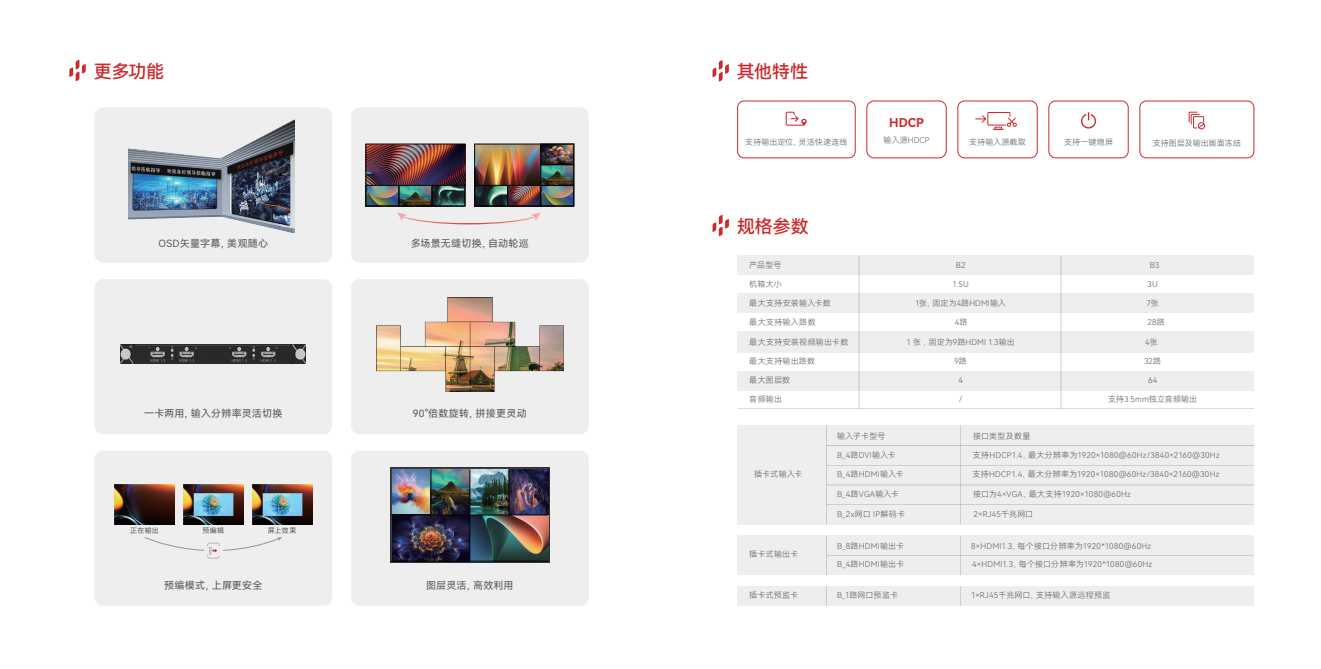
<style>
.page{position:relative;width:1321px;height:669px;background:#fff}
.page>*{position:absolute;margin:0;border:0;box-sizing:border-box;transform-origin:0 0}
.t1{font:18px "Harmony OS Sans SC Medium";letter-spacing:-.01em;color:#cd282b}
.t2{font:12.2px "Harmony OS Sans SC Bold";color:#cd282b}
.t3{font:10px "Harmony OS Sans SC";letter-spacing:.02em;color:#57585a}
.t4{font:8px "Harmony OS Sans SC Light";letter-spacing:.03em;color:#57585a}
.t5{font:8px "Harmony OS Sans SC Light";letter-spacing:.01em;color:#57585a}
.t6{font:8px "Harmony OS Sans SC Light";letter-spacing:.005em;color:#57585a}
.t7{font:8px "Harmony OS Sans SC Light";color:#57585a}
.t8{font:8px "Harmony OS Sans SC Light";letter-spacing:.05em;color:#57585a}
.t9{font:7px "Harmony OS Sans SC Light";letter-spacing:.04em;color:#231f20}
</style>
<div class="page">
<div style="left:95px;top:108px;width:237px;height:155px;background:#eeeeef;border-radius:9px"></div>
<img style="left:128px;top:120px;width:166px;height:113px">
<svg style="left:713px;top:215px;width:16px;height:21px"></svg>
<div style="left:738px;top:535px;width:516px;height:40px;background:#eeeeef"></div>
<hr style="left:826px;top:555px;width:428px;height:1px;background:#57585a">
<hr style="left:826px;top:535px;width:1px;height:40px;background:#57585a">
<hr style="left:961px;top:535px;width:1px;height:40px;background:#57585a">
<div style="left:738px;top:586px;width:516px;height:20px;background:#eeeeef"></div>
<svg style="left:826px;top:586px;width:1px;height:20px"></svg>
<div style="left:738px;top:425px;width:516px;height:100px;background:#eeeeef"></div>
<hr style="left:826px;top:445px;width:428px;height:1px;background:#57585a">
<hr style="left:826px;top:465px;width:428px;height:1px;background:#57585a">
<hr style="left:826px;top:485px;width:428px;height:1px;background:#57585a">
<hr style="left:826px;top:505px;width:428px;height:1px;background:#57585a">
<hr style="left:826px;top:425px;width:1px;height:100px;background:#57585a">
<hr style="left:961px;top:425px;width:1px;height:100px;background:#57585a">
<svg style="left:713px;top:60px;width:16px;height:22px"></svg>
<svg style="left:69px;top:60px;width:17px;height:21px"></svg>
<div style="left:738px;top:255px;width:516px;height:20px;background:#eeeeef"></div>
<div style="left:738px;top:293px;width:516px;height:20px;background:#eeeeef"></div>
<div style="left:738px;top:371px;width:516px;height:20px;background:#eeeeef"></div>
<div style="left:738px;top:331px;width:516px;height:22px;background:#eeeeef"></div>
<hr style="left:859px;top:255px;width:1px;height:154px;background:#57585a">
<hr style="left:1061px;top:255px;width:1px;height:154px;background:#57585a">
<hr style="left:738px;top:409px;width:516px;height:1px;background:#57585a">
<div style="left:351px;top:108px;width:238px;height:155px;background:#eeeeef;border-radius:9px"></div>
<div style="left:95px;top:279px;width:237px;height:155px;background:#eeeeef;border-radius:9px"></div>
<div style="left:351px;top:279px;width:238px;height:155px;background:#eeeeef;border-radius:9px"></div>
<div style="left:95px;top:451px;width:237px;height:155px;background:#eeeeef;border-radius:9px"></div>
<div style="left:351px;top:451px;width:238px;height:155px;background:#eeeeef;border-radius:9px"></div>
<img style="left:390px;top:468px;width:160px;height:94px">
<img style="left:392px;top:516px;width:156px;height:45px">
<img style="left:392px;top:469px;width:39px;height:46px">
<img style="left:432px;top:469px;width:116px;height:46px">
<img style="left:121px;top:345px;width:185px;height:19px">
<img style="left:183px;top:485px;width:60px;height:39px">
<img style="left:252px;top:485px;width:60px;height:39px">
<img style="left:115px;top:485px;width:60px;height:39px">
<svg style="left:144px;top:537px;width:138px;height:22px"></svg>
<img style="left:376px;top:297px;width:187px;height:94px">
<div style="left:867px;top:101px;width:79px;height:57px;border:1px solid #cd282b;border-radius:7px"></div>
<svg style="left:975px;top:112px;width:42px;height:18px"></svg>
<div style="left:958px;top:101px;width:79px;height:57px;border:1px solid #cd282b;border-radius:7px"></div>
<svg style="left:1081px;top:112px;width:15px;height:17px"></svg>
<div style="left:1049px;top:101px;width:79px;height:57px;border:1px solid #cd282b;border-radius:7px"></div>
<svg style="left:785px;top:111px;width:22px;height:15px"></svg>
<div style="left:737px;top:101px;width:118px;height:57px;border:1px solid #cd282b;border-radius:6px"></div>
<svg style="left:1188px;top:111px;width:17px;height:18px"></svg>
<div style="left:1140px;top:101px;width:114px;height:57px;border:1px solid #cd282b;border-radius:6px"></div>
<svg style="left:397px;top:212px;width:144px;height:13px"></svg>
<hr style="left:391px;top:515px;width:157px;height:1px;background:#030303">
<hr style="left:391px;top:561px;width:157px;height:1px;background:#030303">
<hr style="left:431px;top:469px;width:1px;height:46px;background:#030303">
<hr style="left:509px;top:469px;width:1px;height:46px;background:#030303">
<img style="left:368px;top:146px;width:95px;height:58px">
<img style="left:476px;top:146px;width:96px;height:58px">
<div style="left:366px;top:144px;width:99px;height:62px;border:1px solid #030303"></div>
<div style="left:366px;top:185px;width:33px;height:21px;border:1px solid #030303"></div>
<div style="left:399px;top:185px;width:33px;height:21px;border:1px solid #030303"></div>
<div style="left:432px;top:185px;width:33px;height:21px;border:1px solid #030303"></div>
<div style="left:474px;top:144px;width:100px;height:62px;border:1px solid #030303"></div>
<div style="left:474px;top:185px;width:34px;height:21px;border:1px solid #030303"></div>
<div style="left:507px;top:185px;width:34px;height:21px;border:1px solid #030303"></div>
<div style="left:540px;top:185px;width:34px;height:21px;border:1px solid #030303"></div>
<div style="left:540px;top:164px;width:34px;height:22px;border:1px solid #030303"></div>
<div style="left:540px;top:144px;width:34px;height:21px;border:1px solid #030303"></div>
<hr style="left:470px;top:469px;width:1px;height:92px;background:#030303">
<h1 class="t1" style="left:94px;top:59px;width:72px">更多功能</h1>
<h1 class="t1" style="left:737px;top:59px;width:73px">其他特性</h1>
<h2 class="t2" style="left:889px;top:114px;width:36px">HDCP</h2>
<p class="t4" style="left:745px;top:137px;width:104px">支持输出定位，灵活快速连线</p>
<p class="t4" style="left:884px;top:135px;width:47px">输入源HDCP</p>
<p class="t5" style="left:969px;top:137px;width:58px">支持输入源截取</p>
<p class="t4" style="left:1064px;top:137px;width:50px">支持一键熄屏</p>
<p class="t6" style="left:1153px;top:137px;width:90px">支持图层及输出画面冻结</p>
<p class="t3" style="left:159px;top:237px;width:111px">OSD矢量字幕，美观随心</p>
<p class="t3" style="left:411px;top:237px;width:119px">多场景无缝切换，自动轮巡</p>
<p class="t3" style="left:144px;top:407px;width:140px">一卡两用，输入分辨率灵活切换</p>
<p class="t3" style="left:413px;top:407px;width:115px">90°倍数旋转，拼接更灵动</p>
<p class="t9" style="left:130px;top:526px;width:30px">正在输出</p>
<p class="t9" style="left:203px;top:526px;width:23px">预编辑</p>
<p class="t9" style="left:268px;top:526px;width:30px">屏上效果</p>
<p class="t3" style="left:164px;top:579px;width:100px">预编模式，上屏更安全</p>
<p class="t3" style="left:426px;top:579px;width:89px">图层灵活，高效利用</p>
<h1 class="t1" style="left:737px;top:214px;width:73px">规格参数</h1>
<p class="t4" style="left:749px;top:259px;width:34px">产品型号</p>
<p class="t4" style="left:749px;top:297px;width:83px">最大支持安装输入卡数</p>
<p class="t4" style="left:749px;top:278px;width:34px">机箱大小</p>
<p class="t4" style="left:956px;top:259px;width:11px">B2</p>
<p class="t4" style="left:915px;top:297px;width:92px">1张，固定为4路HDMI输入</p>
<p class="t4" style="left:953px;top:278px;width:18px">1.5U</p>
<p class="t4" style="left:1150px;top:259px;width:11px">B3</p>
<p class="t4" style="left:1146px;top:297px;width:14px">7张</p>
<p class="t4" style="left:1147px;top:278px;width:12px">3U</p>
<p class="t8" style="left:749px;top:316px;width:68px">最大支持输入路数</p>
<p class="t4" style="left:955px;top:316px;width:14px">4路</p>
<p class="t4" style="left:1147px;top:316px;width:19px">28路</p>
<p class="t5" style="left:906px;top:336px;width:110px">1 张 ，固定为9路HDMI 1.3输出</p>
<p class="t4" style="left:749px;top:336px;width:101px">最大支持安装视频输出卡数</p>
<p class="t4" style="left:1145px;top:336px;width:14px">4张</p>
<p class="t4" style="left:749px;top:356px;width:68px">最大支持输出路数</p>
<p class="t4" style="left:954px;top:356px;width:14px">9路</p>
<p class="t4" style="left:1144px;top:356px;width:19px">32路</p>
<p class="t4" style="left:749px;top:375px;width:43px">最大图层数</p>
<p class="t4" style="left:958px;top:375px;width:6px">4</p>
<p class="t4" style="left:1148px;top:375px;width:11px">64</p>
<p class="t4" style="left:749px;top:394px;width:34px">音频输出</p>
<p class="t4" style="left:959px;top:394px;width:4px">/</p>
<p class="t4" style="left:1108px;top:394px;width:91px">支持3.5mm独立音频输出</p>
<p class="t4" style="left:754px;top:469px;width:50px">插卡式输入卡</p>
<p class="t4" style="left:837px;top:430px;width:50px">输入子卡型号</p>
<p class="t4" style="left:973px;top:430px;width:59px">接口类型及数量</p>
<p class="t4" style="left:837px;top:449px;width:60px">B_4路DVI输入卡</p>
<p class="t4" style="left:973px;top:449px;width:248px">支持HDCP1.4，最大分辨率为1920×1080@60Hz/3840×2160@30Hz</p>
<p class="t4" style="left:837px;top:469px;width:68px">B_4路HDMI输入卡</p>
<p class="t4" style="left:972px;top:469px;width:248px">支持HDCP1.4，最大分辨率为1920×1080@60Hz/3840×2160@30Hz</p>
<p class="t4" style="left:837px;top:488px;width:63px">B_4路VGA输入卡</p>
<p class="t4" style="left:973px;top:488px;width:159px">接口为4×VGA，最大支持1920×1080@60Hz</p>
<p class="t4" style="left:837px;top:508px;width:69px">B_2x网口 IP解码卡</p>
<p class="t4" style="left:974px;top:508px;width:61px">2×RJ45千兆网口</p>
<p class="t4" style="left:837px;top:540px;width:69px">B_8路HDMI输出卡</p>
<p class="t4" style="left:971px;top:540px;width:182px">8×HDMI1.3，每个接口分辨率为1920*1080@60Hz</p>
<p class="t4" style="left:837px;top:559px;width:68px">B_4路HDMI输出卡</p>
<p class="t4" style="left:972px;top:559px;width:182px">4×HDMI1.3，每个接口分辨率为1920*1080@60Hz</p>
<p class="t4" style="left:749px;top:549px;width:50px">插卡式输出卡</p>
<p class="t4" style="left:749px;top:590px;width:50px">插卡式预监卡</p>
<p class="t7" style="left:837px;top:590px;width:62px">B_1路网口预监卡</p>
<p class="t4" style="left:971px;top:590px;width:141px">1×RJ45千兆网口，支持输入源远程预监</p>
</div>
